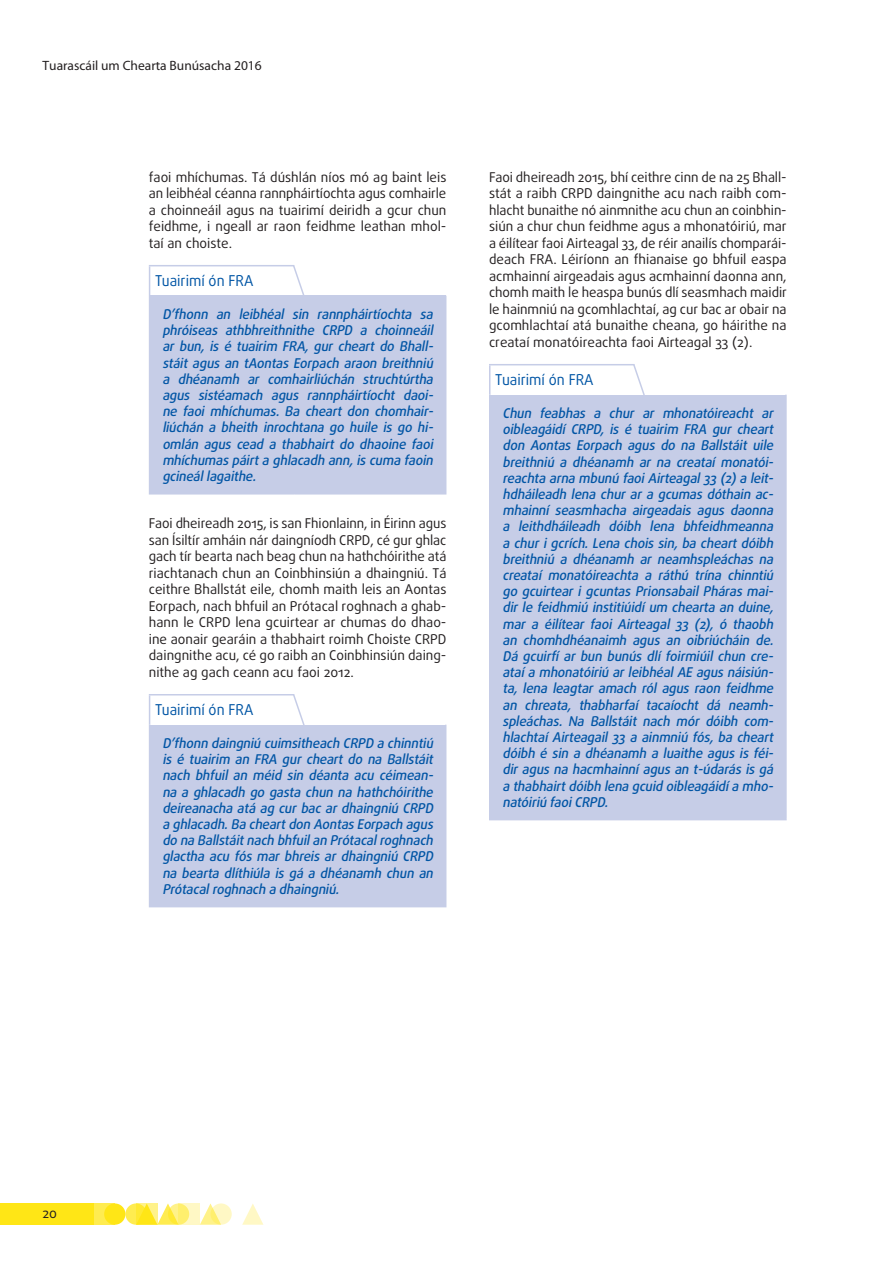
<style>
.page{position:relative;width:893px;height:1263px;background:#fff}
.page>*{position:absolute;margin:0;border:0;box-sizing:border-box;transform-origin:0 0}
.opinion_header{font:15px "Daxline Pro";color:#0155a5;scale:.95 1}
.opinion_text{font:italic 500 13.5px/16.2px "Daxline Pro";color:#0155a5;text-align:justify}
.body_text{font:13.5px/16.5px "Daxline Pro";color:#231f20;text-align:justify}
.t1{font:13.5px "Myriad Pro";color:#231f20}
</style>
<div class="page">
<svg style="left:125px;top:1203px;width:22px;height:22px"></svg>
<div style="left:94px;top:1203px;width:21px;height:22px;background:#ffec50"></div>
<div style="left:0;top:1203px;width:94px;height:22px;background:#ffe616"></div>
<svg style="left:200px;top:1203px;width:18px;height:22px"></svg>
<svg style="left:242px;top:1204px;width:21px;height:21px"></svg>
<div style="left:104px;top:1203px;width:21px;height:22px;background:#ffe616;border-radius:50%"></div>
<svg style="left:157px;top:1203px;width:18px;height:22px"></svg>
<svg style="left:168px;top:1203px;width:21px;height:22px"></svg>
<svg style="left:210px;top:1203px;width:22px;height:22px"></svg>
<svg style="left:136px;top:1203px;width:21px;height:22px"></svg>
<svg style="left:179px;top:1203px;width:21px;height:22px"></svg>
<div style="left:150px;top:296px;width:296px;height:198px;background:#c6cde7"></div>
<hr style="left:149px;top:296px;width:1px;height:197px;background:#c6cde7">
<hr style="left:149px;top:493px;width:145px;height:1px;background:#c6cde7">
<hr style="left:149px;top:265px;width:145px;height:1px;background:#c6cde7">
<hr style="left:149px;top:266px;width:1px;height:30px;background:#c6cde7">
<div style="left:150px;top:725px;width:296px;height:182px;background:#c6cde7"></div>
<hr style="left:149px;top:725px;width:1px;height:181px;background:#c6cde7">
<hr style="left:149px;top:906px;width:145px;height:1px;background:#c6cde7">
<hr style="left:149px;top:694px;width:145px;height:1px;background:#c6cde7">
<hr style="left:149px;top:695px;width:1px;height:30px;background:#c6cde7">
<div style="left:490px;top:395px;width:296px;height:425px;background:#c6cde7"></div>
<hr style="left:785px;top:395px;width:2px;height:424px;background:#c6cde7">
<hr style="left:489px;top:395px;width:1px;height:424px;background:#c6cde7">
<hr style="left:489px;top:819px;width:145px;height:1px;background:#c6cde7">
<hr style="left:634px;top:819px;width:153px;height:1px;background:#c6cde7">
<hr style="left:489px;top:364px;width:145px;height:1px;background:#c6cde7">
<hr style="left:489px;top:365px;width:1px;height:30px;background:#c6cde7">
<svg style="left:292px;top:265px;width:14px;height:31px"></svg>
<svg style="left:292px;top:694px;width:13px;height:31px"></svg>
<svg style="left:632px;top:364px;width:13px;height:31px"></svg>
<p class="t1" style="left:43px;top:57px;width:221px">Tuarascáil um Chearta Bunúsacha 2016</p>
<p class="body_text" style="left:149px;top:169px;width:299px">faoi mhíchumas. Tá dúshlán níos mó ag baint leis an leibhéal céanna rannpháirtíochta agus comhairle a choinneáil agus na tuairimí deiridh a gcur chun feidhme, i ngeall ar raon feidhme leathan mhol&shy;taí an choiste.</p>
<p class="opinion_header" style="left:155px;top:271px;width:105px">Tuairimí ón FRA</p>
<p class="opinion_text" style="left:162px;top:306px;width:275px">D’fhonn an leibhéal sin rannpháirtíochta sa phróiseas athbhreithnithe CRPD a choinneáil ar bun, is é tuairim FRA, gur cheart do Bhall&shy;stáit agus an tAontas Eorpach araon breithniú a dhéanamh ar comhairliúchán struchtúrtha agus sistéamach agus rannpháirtíocht daoi&shy;ne faoi mhíchumas. Ba cheart don chomhair&shy;liúchán a bheith inrochtana go huile is go hi&shy;omlán agus cead a thabhairt do dhaoine faoi mhíchumaspáirta ghlacadh ann,iscuma faoin gcineállagaithe.</p>
<p class="body_text" style="left:149px;top:515px;width:299px">Faoi dheireadh 2015, is san Fhionlainn, in Éirinn agus san Ísiltír amháin nár daingníodh CRPD, cé gur ghlac gach tír bearta nach beag chun na hathchóirithe atá riachtanach chun an Coinbhinsiún a dhaingniú. Tá ceithre Bhallstát eile, chomh maith leis an Aontas Eorpach, nach bhfuil an Prótacal roghnach a ghab&shy;hann le CRPD lena gcuirtear ar chumas do dhao&shy;ine aonair gearáin a thabhairt roimh Choiste CRPD daingnithe acu, cé go raibh an Coinbhinsiún daing&shy;nithe ag gach ceann acu faoi 2012.</p>
<p class="opinion_header" style="left:155px;top:700px;width:105px">Tuairimí ón FRA</p>
<p class="opinion_text" style="left:162px;top:735px;width:275px">D’fhonn daingniú cuimsitheach CRPD a chinntiú is é tuairim an FRA gur cheart do na Ballstáit nach bhfuil an méid sin déanta acu céimean&shy;na a ghlacadh go gasta chun na hathchóirithe deireanacha atá ag cur bac ar dhaingniú CRPD a ghlacadh.Ba cheartdon AontasEorpach agus do na Ballstáitnach bhfuilan Prótacalroghnach glactha acu fós mar bhreis ar dhaingniú CRPD na bearta dlíthiúla is gá a dhéanamh chun an Prótacalroghnach a dhaingniú.</p>
<p class="body_text" style="left:489px;top:169px;width:299px">Faoi dheireadh 2015, bhí ceithre cinn de na 25 Bhall&shy;stát a raibh CRPD daingnithe acu nach raibh com&shy;hlacht bunaithe nó ainmnithe acu chun an coinbhin&shy;siún a chur chun feidhme agus a mhonatóiriú, mar a éilítear faoi Airteagal 33, de réir anailís chomparái&shy;deach FRA. Léiríonn an fhianaise go bhfuil easpa acmhainní airgeadais agus acmhainní daonna ann, chomh maith le heaspa bunús dlí seasmhach maidir le hainmniú na gcomhlachtaí, ag cur bac ar obair na gcomhlachtaí atá bunaithe cheana, go háirithe na creataí monatóireachta faoi Airteagal 33 (2).</p>
<p class="opinion_header" style="left:495px;top:370px;width:105px">Tuairimí ón FRA</p>
<p class="opinion_text" style="left:502px;top:405px;width:275px">Chun feabhas a chur ar mhonatóireacht ar oibleagáidí CRPD, is é tuairim FRA gur cheart don Aontas Eorpach agus do na Ballstáit uile breithniú a dhéanamh ar na creataí monatói&shy;reachta arna mbunú faoiAirteagal33 (2)a leit&shy;hdháileadh lena chur ar a gcumas dóthain ac&shy;mhainní seasmhacha airgeadais agus daonna a leithdháileadh dóibh lena bhfeidhmeanna a chur i gcrích. Lena chois sin, ba cheart dóibh breithniú a dhéanamh ar neamhspleáchas na creataí monatóireachta a ráthú trína chinntiú go gcuirtear i gcuntas Prionsabail Pháras mai&shy;dir le feidhmiú institiúidí um chearta an duine, mar a éilítear faoi Airteagal 33 (2), ó thaobh an chomhdhéanaimh agus an oibriúcháin de.<br>Dá gcuirfí ar bun bunús dlí foirmiúil chun cre&shy;ataía mhonatóiriú arleibhéalAE agusnáisiún&shy;ta, lena leagtar amach ról agus raon feidhme an chreata, thabharfaí tacaíocht dá neamh&shy;spleáchas. Na Ballstáit nach mór dóibh com&shy;hlachtaí Airteagail 33 a ainmniú fós, ba cheart dóibh é sin a dhéanamh a luaithe agus is féi&shy;dir agus na hacmhainní agus an t-údarás is gá a thabhairtdóibh lena gcuid oibleagáidía mho&shy;natóiriú faoiCRPD.</p>
<p class="body_text" style="left:43px;top:1205px;width:16px">20</p>
</div>
